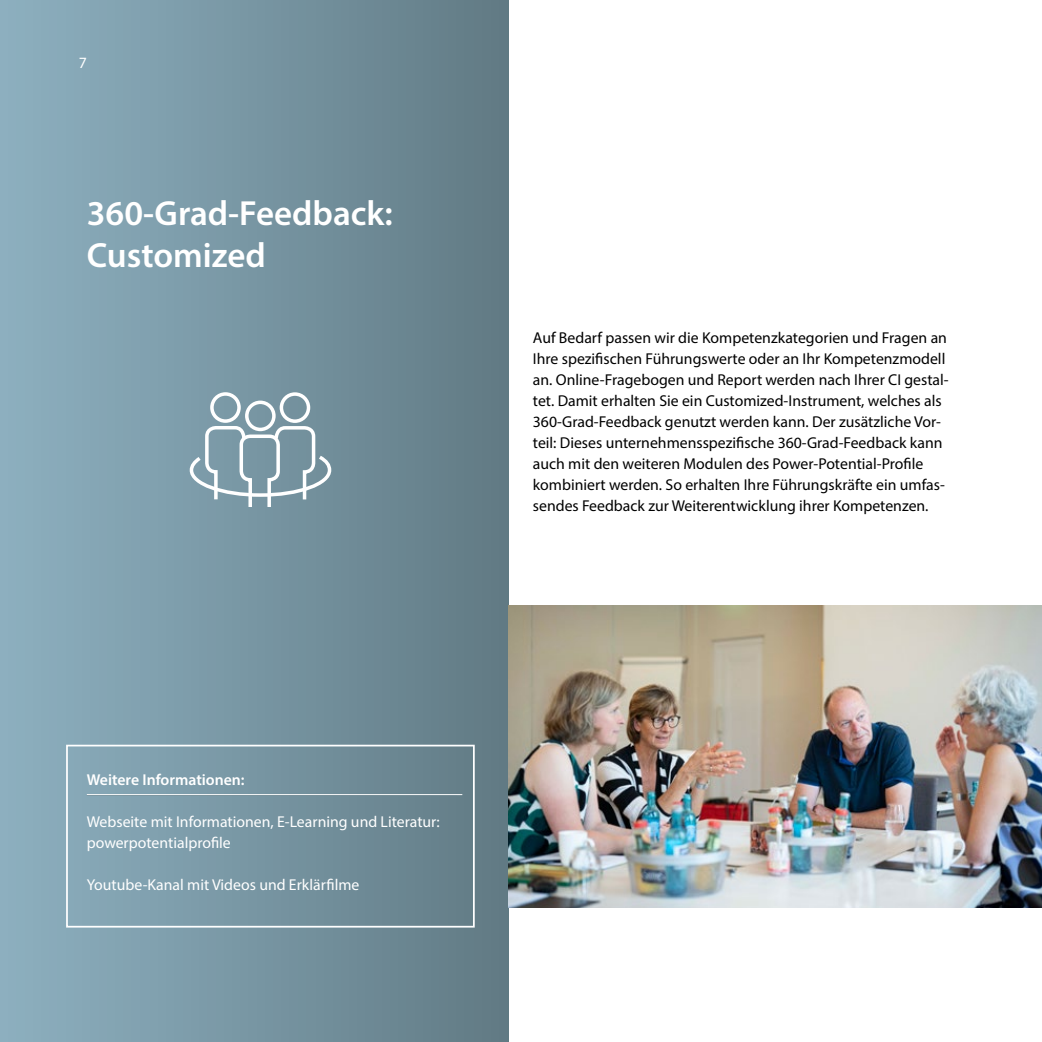
<style>
.page{position:relative;width:1042px;height:1042px;background:#fff}
.page>*{position:absolute;margin:0;border:0;box-sizing:border-box;transform-origin:0 0}
.t1{font:600 35px/42px "Myriad Pro";color:#fff}
.t2{font:15.75px/21px "Myriad Pro";color:#000}
.t3{font:15.75px/21px "Myriad Pro";color:#fff}
.t4{font:600 15.75px "Myriad Pro";color:#fff}
</style>
<div class="page">
<div style="left:0;top:0;width:508px;height:1042px;background:linear-gradient(to right,#8eb0c0,#617b85)"></div>
<div style="left:66px;top:745px;width:409px;height:182px;border:2px solid #fff"></div>
<img style="left:508px;top:605px;width:534px;height:303px">
<div style="left:210px;top:392px;width:31px;height:31px;border:4px solid #fff;border-radius:50%"></div>
<div style="left:245px;top:400px;width:31px;height:31px;border:4px solid #fff;border-radius:50%"></div>
<div style="left:280px;top:392px;width:30px;height:31px;border:4px solid #fff;border-radius:50%"></div>
<svg style="left:188px;top:424px;width:145px;height:79px;background:#90a8b3"></svg>
<hr style="left:87px;top:794px;width:375px;height:1px;background:#fff">
<p class="t3" style="left:79px;top:52px;width:10px">7</p>
<h1 class="t1" style="left:87px;top:191px;width:307px">360-Grad-Feedback:<br>Customized</h1>
<p class="t2" style="left:533px;top:327px;width:417px">Auf Bedarf passen wir die Kompetenzkategorien und Fragen an Ihre spezifischen Führungswerte oder an Ihr Kompetenzmodell an. Online-Fragebogen und Report werden nach Ihrer CI gestal&shy;tet. Damit erhalten Sie ein Customized-Instrument, welches als 360-Grad-Feedback genutzt werden kann. Der zusätzliche Vor&shy;teil: Dieses unternehmensspezifische 360-Grad-Feedback kann auch mit den weiteren Modulen des Power-Potential-Profile kombiniert werden. So erhalten Ihre Führungskräfte ein umfas&shy;sendes Feedback zur Weiterentwicklung ihrer Kompetenzen.</p>
<p class="t4" style="left:87px;top:769px;width:159px">Weitere Informationen:</p>
<p class="t3" style="left:87px;top:810px;width:354px">Webseite mit Informationen, E-Learning und Literatur: powerpotentialprofile</p>
<p class="t3" style="left:87px;top:873px;width:274px">Youtube-Kanal mit Videos und Erklärfilme</p>
</div>
